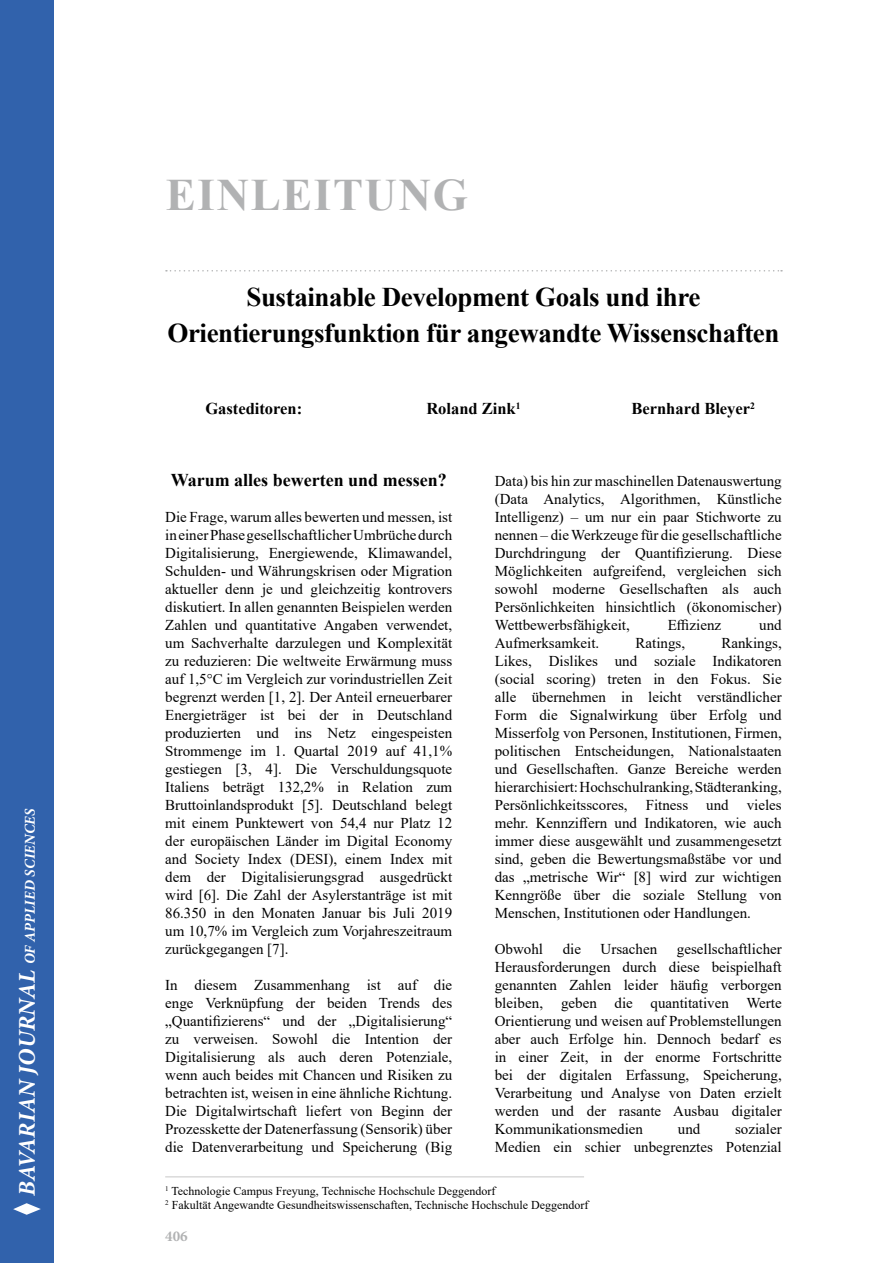
<style>
.page{position:relative;width:893px;height:1263px;background:#fff}
.page>*{position:absolute;margin:0;border:0;box-sizing:border-box;transform-origin:0 0}
.t1{font:700 45px "Times New Roman";letter-spacing:.035em;color:#b1b2b3}
.t2{font:700 27px/36px "Times New Roman";letter-spacing:-.015em;color:#000;text-align:center}
.t3{font:700 18px "Times New Roman";color:#000}
.t4{font:700 16.5px "Times New Roman";color:#000}
.t5{font:15px/18px "Times New Roman";color:#000;text-align:justify}
.t6{font:italic 700 15px "Minion Pro";color:#fff}
.t7{font:700 15px "Minion Pro";color:#b1b2b3}
.t8{font:12px/14.4px "Times New Roman";color:#000}
.s1{font-size:24px}
</style>
<div class="page">
<div style="left:0;top:0;width:54px;height:1263px;background:#3162ac"></div>
<svg style="left:13px;top:1203px;width:28px;height:12px"></svg>
<svg style="left:166px;top:270px;width:616px;height:2px"></svg>
<hr style="left:165px;top:1176px;width:419px;height:1px;background:#dadada">
<p class="t6" style="left:19px;top:1196px;width:389px;rotate:-90deg"><span class="s1">BAVARIAN JOURNAL</span> OF APPLIED SCIENCES</p>
<h1 class="t1" style="left:166px;top:162px;width:303px">EINLEITUNG</h1>
<h2 class="t2" style="left:167px;top:278px;width:614px">Sustainable Development Goals und ihre<br>Orientierungsfunktion für angewandte Wissenschaften</h2>
<p class="t4" style="left:205px;top:397px;width:98px">Gasteditoren:</p>
<p class="t4" style="left:426px;top:397px;width:96px">Roland Zink<sup>1</sup></p>
<p class="t4" style="left:631px;top:397px;width:125px">Bernhard Bleyer<sup>2</sup></p>
<p class="t3" style="left:171px;top:467px;width:277px">Warum alles bewerten und messen?</p>
<p class="t5" style="left:165px;top:508px;width:289px">Die Frage, warum alles bewerten und messen, ist in einer Phase gesellschaftlicher Umbrüche durch Digitalisierung, Energiewende, Klimawandel, Schulden- und Währungskrisen oder Migration aktueller denn je und gleichzeitig kontrovers diskutiert. In allen genannten Beispielen werden Zahlen und quantitative Angaben verwendet, um Sachverhalte darzulegen und Komplexität zu reduzieren: Die weltweite Erwärmung muss auf 1,5°C im Vergleich zur vorindustriellen Zeit begrenzt werden [1, 2]. Der Anteil erneuerbarer Energieträger ist bei der in Deutschland produzierten und ins Netz eingespeisten Strommenge im 1. Quartal 2019 auf 41,1% gestiegen [3, 4]. Die Verschuldungsquote Italiens beträgt 132,2% in Relation zum Bruttoinlandsprodukt [5]. Deutschland belegt mit einem Punktewert von 54,4 nur Platz 12 der europäischen Länder im Digital Economy and Society Index (DESI), einem Index mit dem der Digitalisierungsgrad ausgedrückt wird [6]. Die Zahl der Asylerstanträge ist mit 86.350 in den Monaten Januar bis Juli 2019 um 10,7% im Vergleich zum Vorjahreszeitraum zurückgegangen [7].</p>
<p class="t5" style="left:165px;top:976px;width:289px">In diesem Zusammenhang ist auf die enge Verknüpfung der beiden Trends des „Quantifizierens“ und der „Digitalisierung“ zu verweisen. Sowohl die Intention der Digitalisierung als auch deren Potenziale, wenn auch beides mit Chancen und Risiken zu betrachten ist, weisen in eine ähnliche Richtung.<br>Die Digitalwirtschaft liefert von Beginn der Prozesskette der Datenerfassung (Sensorik) über die Datenverarbeitung und Speicherung (Big</p>
<p class="t5" style="left:495px;top:472px;width:289px">Data) bis hin zur maschinellen Datenauswertung (Data Analytics, Algorithmen, Künstliche Intelligenz) – um nur ein paar Stichworte zu nennen – die Werkzeuge für die gesellschaftliche Durchdringung der Quantifizierung. Diese Möglichkeiten aufgreifend, vergleichen sich sowohl moderne Gesellschaften als auch Persönlichkeiten hinsichtlich (ökonomischer)<br>Wettbewerbsfähigkeit,</p>
<p class="t5" style="left:668px;top:616px;width:55px">Effizienz</p>
<p class="t5" style="left:759px;top:616px;width:24px">und</p>
<p class="t5" style="left:495px;top:634px;width:289px;text-indent:227px">Rankings, Likes, Dislikes und soziale Indikatoren (social scoring) treten in den Fokus. Sie alle übernehmen in leicht verständlicher Form die Signalwirkung über Erfolg und Misserfolg von Personen, Institutionen, Firmen, politischen Entscheidungen, Nationalstaaten und Gesellschaften. Ganze Bereiche werden hierarchisiert: Hochschulranking, Städteranking, Persönlichkeitsscores, Fitness und vieles mehr. Kennziffern und Indikatoren, wie auch immer diese ausgewählt und zusammengesetzt sind, geben die Bewertungsmaßstäbe vor und das „metrische Wir“ [8] wird zur wichtigen Kenngröße über die soziale Stellung von Menschen, Institutionen oder Handlungen.</p>
<p class="t5" style="left:495px;top:940px;width:50px">Obwohl</p>
<p class="t5" style="left:563px;top:940px;width:20px">die</p>
<p class="t5" style="left:601px;top:940px;width:58px">Ursachen</p>
<p class="t5" style="left:495px;top:634px;width:106px">Aufmerksamkeit.</p>
<p class="t5" style="left:635px;top:634px;width:51px">Ratings,</p>
<p class="t5" style="left:495px;top:940px;width:289px;text-indent:182px">gesellschaftlicher Herausforderungen durch diese beispielhaft genannten Zahlen leider häufig verborgen bleiben, geben die quantitativen Werte Orientierung und weisen auf Problemstellungen aber auch Erfolge hin. Dennoch bedarf es in einer Zeit, in der enorme Fortschritte bei der digitalen Erfassung, Speicherung, Verarbeitung und Analyse von Daten erzielt werden und der rasante Ausbau digitaler Kommunikationsmedien</p>
<p class="t5" style="left:495px;top:1120px;width:289px;text-align:right">sozialer<br>Medien ein schier unbegrenztes Potenzial</p>
<p class="t8" style="left:165px;top:1183px;width:425px"><sup>1</sup> Technologie Campus Freyung, Technische Hochschule Deggendorf<br><sup>2</sup> Fakultät Angewandte Gesundheitswissenschaften, Technische Hochschule Deggendorf</p>
<p class="t5" style="left:678px;top:1120px;width:24px">und</p>
<p class="t7" style="left:165px;top:1226px;width:24px">406</p>
</div>
